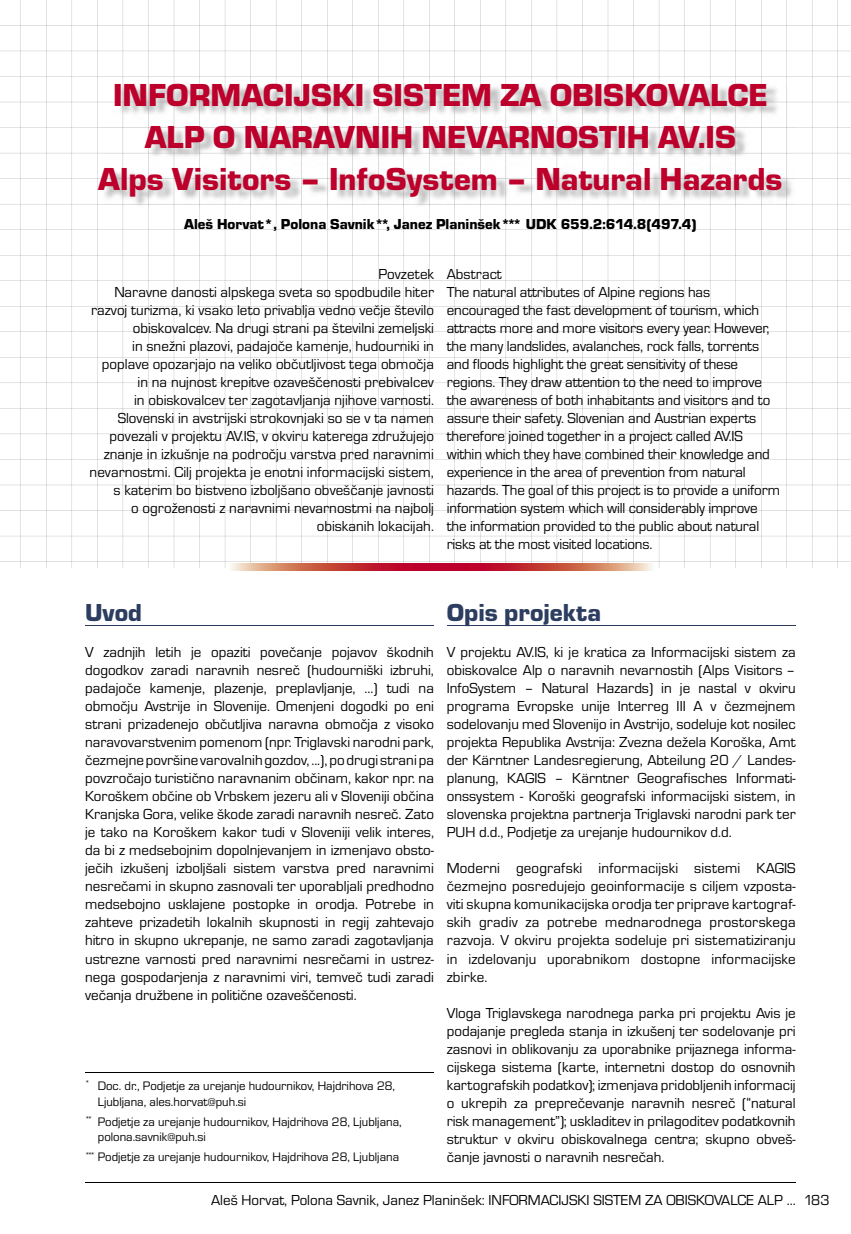
<style>
.page{position:relative;width:851px;height:1234px;background:#fff}
.page>*{position:absolute;margin:0;border:0;box-sizing:border-box;transform-origin:0 0}
.t1{font:33px/42px "Eurostile TEE Blac";color:#bd002b;text-align:center}
.t2{font:25.5px "Eurostile TEE Blac";color:#2c3d60}
.t3{font:15px/18px "Eurostile TEE";color:#000;text-align:justify}
.t4{font:15px "Eurostile TEE Blac";color:#000}
.t5{font:12.75px/15.8px "Eurostile TEE";color:#000}
</style>
<div class="page">
<hr style="left:85px;top:1182px;width:710px;height:1px;background:#000">
<svg style="left:0;top:0;width:850px;height:567px"></svg>
<img style="left:101px;top:85px;width:693px;height:123px">
<hr style="left:85px;top:625px;width:349px;height:1px;background:#2c3d60">
<svg style="left:227px;top:563px;width:213px;height:8px;background:#cc5552"></svg>
<svg style="left:440px;top:563px;width:213px;height:8px;background:#cb514f"></svg>
<hr style="left:85px;top:1072px;width:349px;height:1px;background:#000">
<hr style="left:446px;top:625px;width:349px;height:1px;background:#2c3d60">
<h1 class="t1" style="left:98px;top:74px;width:685px">INFORMACIJSKI SISTEM ZA OBISKOVALCE<br>ALP O NARAVNIH NEVARNOSTIH AV.IS<br>Alps Visitors – InfoSystem – Natural Hazards</h1>
<p class="t4" style="left:184px;top:216px;width:513px">Aleš Horvat*, Polona Savnik**, Janez Planinšek*** UDK 659.2:614.8(497.4)</p>
<p class="t3" style="left:90px;top:265px;width:346px;text-align:right">Povzetek<br>Naravne danosti alpskega sveta so spodbudile hiter razvoj turizma, ki vsako leto privablja vedno večje število obiskovalcev. Na drugi strani pa številni zemeljski<br>in snežni plazovi, padajoče kamenje, hudourniki in poplave opozarjajo na veliko občutljivost tega območja in na nujnost krepitve ozaveščenosti prebivalcev<br>in obiskovalcev ter zagotavljanja njihove varnosti.<br>Slovenski in avstrijski strokovnjaki so se v ta namen povezali v projektu AV.IS, v okviru katerega združujejo znanje in izkušnje na področju varstva pred naravnimi nevarnostmi. Cilj projekta je enotni informacijski sistem, s katerim bo bistveno izboljšano obveščanje javnosti<br>o ogroženosti z naravnimi nevarnostmi na najbolj obiskanih lokacijah.</p>
<p class="t3" style="left:446px;top:265px;width:335px;text-align:left">Abstract<br>The natural attributes of Alpine regions has encouraged the fast development of tourism, which attracts more and more visitors every year. However, the many landslides, avalanches, rock falls, torrents and floods highlight the great sensitivity of these regions. They draw attention to the need to improve the awareness of both inhabitants and visitors and to assure their safety. Slovenian and Austrian experts therefore joined together in a project called AV.IS within which they have combined their knowledge and experience in the area of prevention from natural hazards. The goal of this project is to provide a uniform information system which will considerably improve the information provided to the public about natural risks at the most visited locations.</p>
<h2 class="t2" style="left:446px;top:598px;width:156px">Opis projekta</h2>
<p class="t3" style="left:446px;top:643px;width:350px">V projektu AV.IS, ki je kratica za Informacijski sistem za obiskovalce Alp o naravnih nevarnostih (Alps Visitors – InfoSystem – Natural Hazards) in je nastal v okviru programa Evropske unije Interreg III A v čezmejnem sodelovanju med Slovenijo in Avstrijo, sodeluje kot nosilec projekta Republika Avstrija: Zvezna dežela Koroška, Amt der Kärntner Landesregierung, Abteilung 20 / Landes&shy;planung, KAGIS – Kärntner Geografisches Informati&shy;onssystem - Koroški geografski informacijski sistem, in slovenska projektna partnerja Triglavski narodni park ter PUH d.d., Podjetje za urejanje hudournikov d.d.</p>
<p class="t3" style="left:446px;top:859px;width:350px">Moderni geografski informacijski sistemi KAGIS čezmejno posredujejo geoinformacije s ciljem vzposta&shy;viti skupna komunikacijska orodja ter priprave kartograf&shy;skih gradiv za potrebe mednarodnega prostorskega razvoja. V okviru projekta sodeluje pri sistematiziranju in izdelovanju uporabnikom dostopne informacijske zbirke.</p>
<p class="t3" style="left:446px;top:1003px;width:350px">Vloga Triglavskega narodnega parka pri projektu Avis je podajanje pregleda stanja in izkušenj ter sodelovanje pri zasnovi in oblikovanju za uporabnike prijaznega informa&shy;cijskega sistema (karte, internetni dostop do osnovnih kartografskih podatkov); izmenjava pridobljenih informacij o ukrepih za preprečevanje naravnih nesreč (“natural risk management”); uskladitev in prilagoditev podatkovnih struktur v okviru obiskovalnega centra; skupno obveš&shy;čanje javnosti o naravnih nesrečah.</p>
<p class="t3" style="left:211px;top:1190px;width:586px">Aleš Horvat, Polona Savnik, Janez Planinšek: INFORMACIJSKI SISTEM ZA OBISKOVALCE ALP ...</p>
<h2 class="t2" style="left:85px;top:598px;width:58px">Uvod</h2>
<p class="t3" style="left:85px;top:643px;width:350px">V zadnjih letih je opaziti povečanje pojavov škodnih dogodkov zaradi naravnih nesreč (hudourniški izbruhi, padajoče kamenje, plazenje, preplavljanje, ...) tudi na območju Avstrije in Slovenije. Omenjeni dogodki po eni strani prizadenejo občutljiva naravna območja z visoko naravovarstvenim pomenom (npr. Triglavski narodni park, čezmejne površine varovalnih gozdov, ...), po drugi strani pa povzročajo turistično naravnanim občinam, kakor npr. na Koroškem občine ob Vrbskem jezeru ali v Sloveniji občina Kranjska Gora, velike škode zaradi naravnih nesreč. Zato je tako na Koroškem kakor tudi v Sloveniji velik interes, da bi z medsebojnim dopolnjevanjem in izmenjavo obsto&shy;ječih izkušenj izboljšali sistem varstva pred naravnimi nesrečami in skupno zasnovali ter uporabljali predhodno medsebojno usklajene postopke in orodja. Potrebe in zahteve prizadetih lokalnih skupnosti in regij zahtevajo hitro in skupno ukrepanje, ne samo zaradi zagotavljanja ustrezne varnosti pred naravnimi nesrečami in ustrez&shy;nega gospodarjenja z naravnimi viri, temveč tudi zaradi večanja družbene in politične ozaveščenosti.</p>
<p class="t5" style="left:98px;top:1077px;width:299px;text-indent:-13px"><sup>*</sup> Doc. dr., Podjetje za urejanje hudournikov, Hajdrihova 28,<br>Ljubljana, ales.horvat@puh.si</p>
<p class="t5" style="left:98px;top:1113px;width:305px;text-indent:-13px"><sup>**</sup> Podjetje za urejanje hudournikov, Hajdrihova 28, Ljubljana, polona.savnik@puh.si</p>
<p class="t5" style="left:85px;top:1149px;width:315px"><sup>***</sup> Podjetje za urejanje hudournikov, Hajdrihova 28, Ljubljana</p>
<p class="t3" style="left:803px;top:1190px;width:27px">183</p>
</div>
